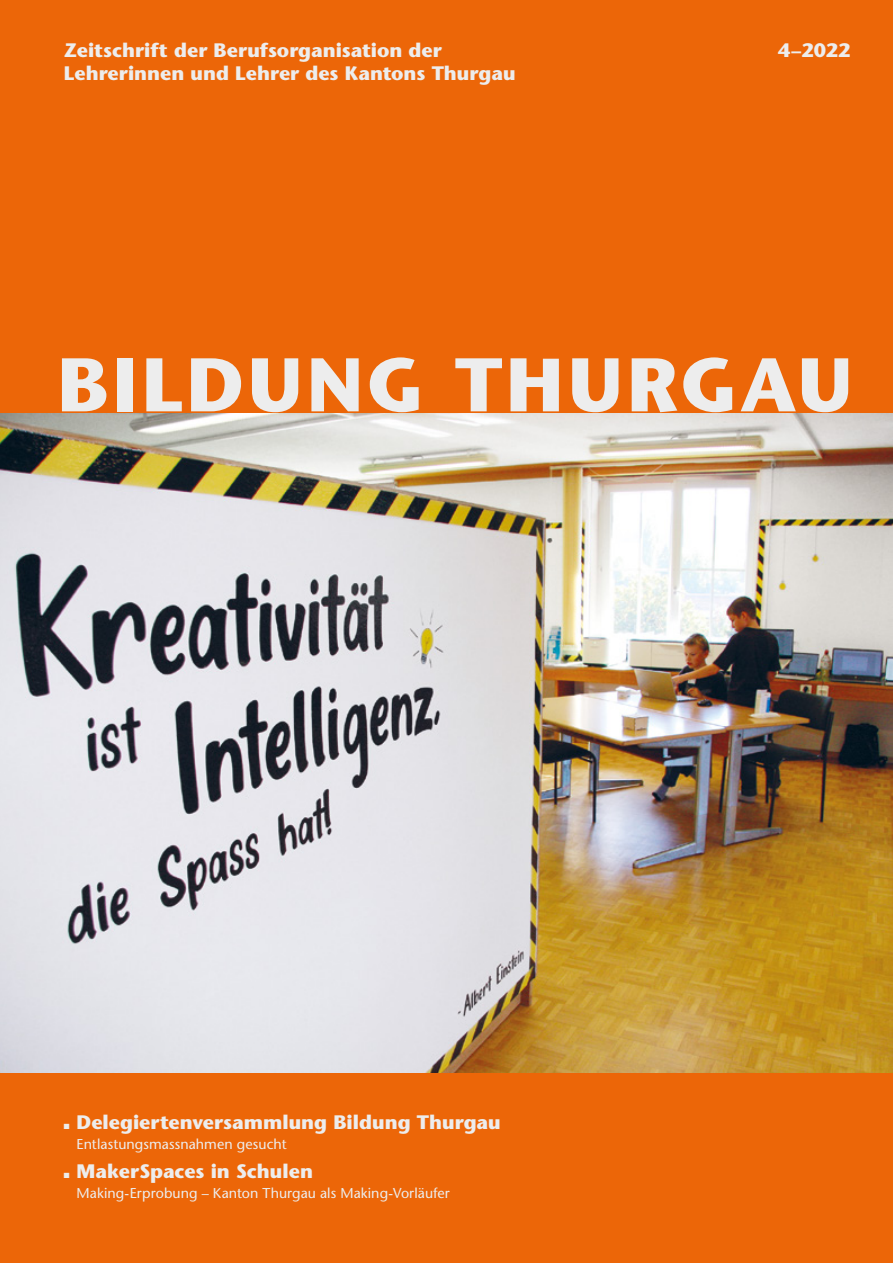
<style>
.page{position:relative;width:893px;height:1263px;background:#ec6608}
.page>*{position:absolute;margin:0;border:0;box-sizing:border-box;transform-origin:0 0}
.t1{font:700 75.75px "Stone Sans Std";letter-spacing:.045em;color:#ededed}
.t2{font:700 19.5px "Stone Sans Std";color:#ededed}
.t3{font:500 14.25px "Stone Sans Std";letter-spacing:.005em;color:#ededed}
</style>
<div class="page">
<img style="left:0;top:413px;width:893px;height:659px">
<p class="t2" style="left:64px;top:38px;width:380px">Zeitschrift der Berufsorganisation der</p>
<p class="t2" style="left:778px;top:38px;width:74px">4–2022</p>
<p class="t2" style="left:64px;top:62px;width:453px">Lehrerinnen und Lehrer des Kantons Thurgau</p>
<h1 class="t1" style="left:57px;top:340px;width:796px">BILDUNG THURGAU</h1>
<p class="t2" style="left:64px;top:1111px;width:438px">■ Delegiertenversammlung Bildung Thurgau</p>
<p class="t3" style="left:77px;top:1135px;width:212px">Entlastungsmassnahmen gesucht</p>
<p class="t2" style="left:64px;top:1160px;width:251px">■ MakerSpaces in Schulen</p>
<p class="t3" style="left:77px;top:1184px;width:375px">Making-Erprobung – Kanton Thurgau als Making-Vorläufer</p>
</div>
